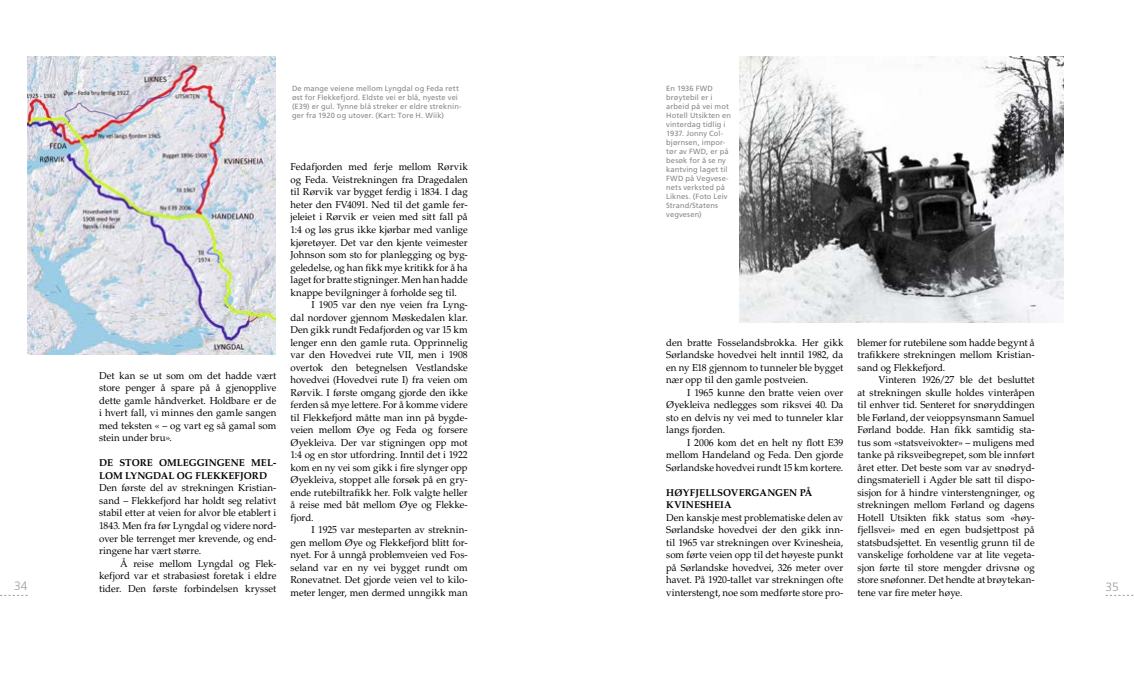
<style>
.page{position:relative;width:1134px;height:681px;background:#fff}
.page>*{position:absolute;margin:0;border:0;box-sizing:border-box;transform-origin:0 0}
.t1{font:300 12px "Frutiger LT Std";color:#9c9e9f}
.t2{font:10px/12.5px "Palatino LT Std";color:#000;text-align:justify}
.t3{font:700 10px/12.5px "Palatino LT Std";letter-spacing:.01em;color:#000}
.t4{font:7.5px/9px "Frutiger LT Std";letter-spacing:.015em;color:#87888a}
</style>
<div class="page">
<img style="left:740px;top:57px;width:323px;height:265px">
<img style="left:28px;top:57px;width:248px;height:297px">
<p class="t4" style="left:292px;top:84px;width:171px">De mange veiene mellom Lyngdal og Feda rett øst for Flekkefjord. Eldste vei er blå, nyeste vei (E39) er gul. Tynne blå streker er eldre streknin&shy;ger fra 1920 og utover. (Kart: Tore H. Wiik)</p>
<p class="t4" style="left:666px;top:84px;width:66px">En 1936 FWD brøytebil er i arbeid på vei mot<br>Hotell Utsikten en vinterdag tidlig i<br>1937. Jonny Col&shy;bjørnsen, impor&shy;tør av FWD, er på besøk for å se ny kantving laget til<br>FWD på Vegvese&shy;nets verksted på<br>Liknes. (Foto Leiv<br>Strand/Statens vegvesen)</p>
<p class="t2" style="left:291px;top:161px;width:179px">Fedafjorden med ferje mellom Rørvik og Feda. Veistrekningen fra Dragedalen til Rørvik var bygget ferdig i 1834. I dag heter den FV4091. Ned til det gamle fer&shy;jeleiet i Rørvik er veien med sitt fall på 1:4 og løs grus ikke kjørbar med vanlige kjøretøyer. Det var den kjente veimester Johnson som sto for planlegging og byg&shy;geledelse, og han fikk mye kritikk for å ha laget for bratte stigninger. Men han hadde knappe bevilgninger å forholde seg til.</p>
<p class="t2" style="left:291px;top:298px;width:179px;text-indent:21px">I 1905 var den nye veien fra Lyng&shy;dal nordover gjennom Møskedalen klar.<br>Den gikk rundt Fedafjorden og var 15 km lenger enn den gamle ruta. Opprinnelig var den Hovedvei rute VII, men i 1908 overtok den betegnelsen Vestlandske hovedvei (Hovedvei rute I) fra veien om Rørvik. I første omgang gjorde den ikke ferden så mye lettere. For å komme videre til Flekkefjord måtte man inn på bygde&shy;veien mellom Øye og Feda og forsere Øyekleiva. Der var stigningen opp mot 1:4 og en stor utfordring. Inntil det i 1922 kom en ny vei som gikk i fire slynger opp Øyekleiva, stoppet alle forsøk på en gry&shy;ende rutebiltrafikk her. Folk valgte heller å reise med båt mellom Øye og Flekke&shy;fjord.</p>
<p class="t2" style="left:291px;top:523px;width:179px;text-indent:21px">I 1925 var mesteparten av streknin&shy;gen mellom Øye og Flekkefjord blitt for&shy;nyet. For å unngå problemveien ved Fos&shy;seland var en ny vei bygget rundt om Ronevatnet. Det gjorde veien vel to kilo&shy;meter lenger, men dermed unngikk man</p>
<p class="t2" style="left:857px;top:336px;width:179px">blemer for rutebilene som hadde begynt å trafikkere strekningen mellom Kristian&shy;sand og Flekkefjord.</p>
<p class="t2" style="left:857px;top:373px;width:179px;text-indent:21px">Vinteren 1926/27 ble det besluttet at strekningen skulle holdes vinteråpen til enhver tid. Senteret for snøryddingen ble Førland, der veioppsynsmann Samuel Førland bodde. Han fikk samtidig sta&shy;tus som «statsveivokter» – muligens med tanke på riksveibegrepet, som ble innført året etter. Det beste som var av snødryd&shy;dingsmateriell i Agder ble satt til dispo&shy;sisjon for å hindre vinterstengninger, og strekningen mellom Førland og dagens Hotell Utsikten fikk status som «høy&shy;fjellsvei» med en egen budsjettpost på statsbudsjettet. En vesentlig grunn til de vanskelige forholdene var at lite vegeta&shy;sjon førte til store mengder drivsnø og store snøfonner. Det hendte at brøytekan&shy;tene var fire meter høye.</p>
<p class="t2" style="left:666px;top:336px;width:179px">den bratte Fosselandsbrokka. Her gikk Sørlandske hovedvei helt inntil 1982, da en ny E18 gjennom to tunneler ble bygget nær opp til den gamle postveien.</p>
<p class="t2" style="left:666px;top:386px;width:179px;text-indent:21px">I 1965 kunne den bratte veien over Øyekleiva nedlegges som riksvei 40. Da sto en delvis ny vei med to tunneler klar langs fjorden.</p>
<p class="t2" style="left:666px;top:436px;width:179px;text-indent:21px">I 2006 kom det en helt ny flott E39 mellom Handeland og Feda. Den gjorde Sørlandske hovedvei rundt 15 km kortere.</p>
<p class="t3" style="left:666px;top:486px;width:148px">HØYFJELLSOVERGANGEN PÅ<br>KVINESHEIA</p>
<p class="t2" style="left:666px;top:511px;width:179px">Den kanskje mest problematiske delen av Sørlandske hovedvei der den gikk inn&shy;til 1965 var strekningen over Kvinesheia, som førte veien opp til det høyeste punkt på Sørlandske hovedvei, 326 meter over havet. På 1920-tallet var strekningen ofte vinterstengt, noe som medførte store pro-</p>
<p class="t2" style="left:99px;top:369px;width:179px">Det kan se ut som om det hadde vært store penger å spare på å gjenopplive dette gamle håndverket. Holdbare er de i hvert fall, vi minnes den gamle sangen med teksten « – og vart eg så gamal som stein under bru».</p>
<p class="t3" style="left:99px;top:456px;width:179px">DE STORE OMLEGGINGENE MEL-<br>LOM LYNGDAL OG FLEKKEFJORD</p>
<p class="t2" style="left:99px;top:482px;width:179px">Den første del av strekningen Kristian&shy;sand – Flekkefjord har holdt seg relativt stabil etter at veien for alvor ble etablert i 1843. Men fra før Lyngdal og videre nord&shy;over ble terrenget mer krevende, og end&shy;ringene har vært større.</p>
<p class="t2" style="left:99px;top:557px;width:179px;text-indent:21px">Å reise mellom Lyngdal og Flek&shy;kefjord var et strabasiøst foretak i eldre tider. Den første forbindelsen krysset</p>
<p class="t1" style="left:14px;top:579px;width:15px">34</p>
<p class="t1" style="left:1106px;top:579px;width:15px">35</p>
</div>
